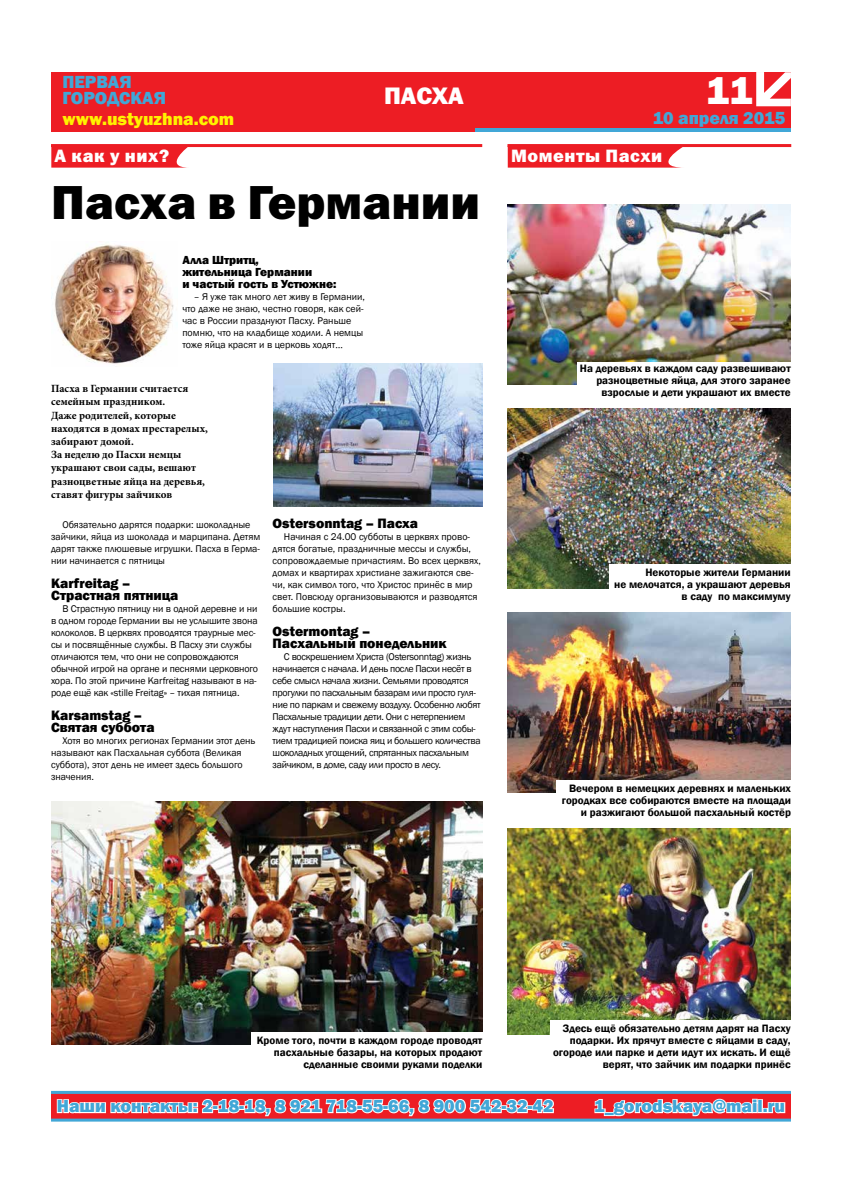
<style>
.page{position:relative;width:842px;height:1191px;background:#fff}
.page>*{position:absolute;margin:0;border:0;box-sizing:border-box;transform-origin:0 0}
.t1{font:48px "Franklin Gothic Heavy C";color:#000}
.t2{font:800 40px "Franklin Gothic";color:#fff}
.t3{font:24px "Franklin Gothic Heavy C";color:#fff}
.t4{font:800 18px/16px "Franklin Gothic";color:#41a7d7}
.t5{font:18px "Franklin Gothic Heavy C";letter-spacing:.03em;color:#fff}
.t6{font:800 18px "Franklin Gothic";color:#fff200}
.t7{font:800 14px/12px "Franklin Gothic";color:#000}
.t8{font:800 12px/12px "Franklin Gothic";color:#000}
.t9{font:600 11px/12px "Franklin Gothic";color:#000;text-align:right}
.t10{font:700 11px/13.2px "Minion Pro";color:#000}
.t11{font:10px/12px "Franklin Gothic";letter-spacing:-.01em;color:#000}
.t12{font:10px/12px "Franklin Gothic";letter-spacing:-.03em;color:#000}
</style>
<div class="page">
<div style="left:51px;top:72px;width:740px;height:60px;background:#ed1d24"></div>
<svg style="left:756px;top:72px;width:35px;height:34px"></svg>
<hr style="left:475px;top:128px;width:316px;height:3px;background:#41a7d7">
<div style="left:51px;top:1092px;width:740px;height:28px;background:linear-gradient(to right,#ed1d24,#ed1d24)"></div>
<svg style="left:56px;top:1096px;width:499px;height:22px"></svg>
<svg style="left:593px;top:1097px;width:193px;height:21px"></svg>
<hr style="left:51px;top:1090px;width:740px;height:3px;background:#41a7d7">
<hr style="left:51px;top:1118px;width:740px;height:3px;background:#41a7d7">
<hr style="left:507px;top:144px;width:284px;height:3px;background:#ed1d24">
<svg style="left:508px;top:147px;width:177px;height:21px;background:#ee2f36"></svg>
<hr style="left:51px;top:144px;width:431px;height:3px;background:#ed1d24">
<svg style="left:51px;top:147px;width:139px;height:21px;background:#ee3037"></svg>
<img style="left:51px;top:802px;width:431px;height:242px">
<img style="left:507px;top:408px;width:284px;height:180px">
<img style="left:507px;top:204px;width:284px;height:180px">
<img style="left:507px;top:828px;width:284px;height:206px">
<img style="left:507px;top:612px;width:284px;height:180px">
<img style="left:273px;top:363px;width:209px;height:143px">
<img style="left:51px;top:244px;width:123px;height:120px">
<div style="left:577px;top:362px;width:214px;height:44px;background:#fff"></div>
<div style="left:609px;top:564px;width:182px;height:43px;background:#fff"></div>
<div style="left:550px;top:1020px;width:241px;height:48px;background:#fff"></div>
<div style="left:557px;top:780px;width:234px;height:36px;background:#fff"></div>
<div style="left:251px;top:1032px;width:231px;height:42px;background:#fff"></div>
<h3 class="t4" style="left:62px;top:74px;width:105px">ПЕРВАЯ<br>ГОРОДСКАЯ</h3>
<h3 class="t6" style="left:62px;top:108px;width:173px">www.ustyuzhna.com</h3>
<h3 class="t4" style="left:653px;top:110px;width:134px">10 апреля 2015</h3>
<h3 class="t3" style="left:384px;top:82px;width:81px">ПАСХА</h3>
<h2 class="t2" style="left:706px;top:65px;width:48px">11</h2>
<h3 class="t5" style="left:55px;top:145px;width:116px">А как у них?</h3>
<h3 class="t5" style="left:511px;top:145px;width:153px">Моменты Пасхи</h3>
<h1 class="t1" style="left:51px;top:176px;width:430px">Пасха в Германии</h1>
<p class="t8" style="left:182px;top:254px;width:155px">Алла Штритц,<br>жительница Германии<br>и частый гость в Устюжне:</p>
<p class="t11" style="left:182px;top:291px;width:184px;text-indent:11px">– Я уже так много лет живу в Германии, что даже не знаю, честно говоря, как сей&shy;час в России празднуют Пасху. Раньше помню, что на кладбище ходили. А немцы тоже яйца красят и в церковь ходят…</p>
<p class="t10" style="left:51px;top:382px;width:158px">Пасха в Германии считается семейным праздником.<br>Даже родителей, которые находятся в домах престарелых, забирают домой.<br>За неделю до Пасхи немцы украшают свои сады, вешают разноцветные яйца на деревья, ставят фигуры зайчиков</p>
<p class="t11" style="left:51px;top:519px;width:211px;text-indent:11px">Обязательно дарятся подарки: шоколадные зайчики, яйца из шоколада и марципана. Детям дарят также плюшевые игрушки. Пасхa в Герма&shy;нии начинается с пятницы</p>
<h3 class="t7" style="left:51px;top:577px;width:129px">Karfreitag –<br>Страстная пятница</h3>
<p class="t11" style="left:51px;top:603px;width:209px;text-indent:11px">В Страстную пятницу ни в одной деревне и ни в одном городе Германии вы не услышите звона колоколов. В церквях проводятся траурные мес&shy;сы и посвящённые службы. В Пасху эти службы отличаются тем, что они не сопровождаются обычной игрой на органе и песнями церковного хора. По этой причине Karfreitag называют в на&shy;роде ещё как «stille Freitag» – тихая пятница.</p>
<h3 class="t7" style="left:51px;top:709px;width:105px">Karsamstag –<br>Святая суббота</h3>
<p class="t11" style="left:51px;top:735px;width:206px;text-indent:11px">Хотя во многих регионах Германии этот день называют как Пасхальная суббота (Великая суббота), этот день не имеет здесь большого значения.</p>
<h3 class="t7" style="left:273px;top:517px;width:147px">Ostersonntag – Пасха</h3>
<p class="t11" style="left:273px;top:531px;width:210px;text-indent:11px">Начиная с 24.00 субботы в церквях прово&shy;дятся богатые, праздничные мессы и службы, сопровождаемые причастиям. Во всех церквях, домах и квартирах христиане зажигаются све&shy;чи, как символ того, что Христос принёс в мир свет. Повсюду организовываются и разводятся большие костры.</p>
<h3 class="t7" style="left:273px;top:625px;width:175px">Ostermontag –<br>Пасхальный понедельник</h3>
<p class="t12" style="left:273px;top:651px;width:209px;text-indent:11px">С воскрешением Христа (Ostersonntag) жизнь начинается с начала. И день после Пасхи несёт в себе смысл начала жизни. Семьями проводятся прогулки по пасхальным базарам или просто гуля&shy;ние по паркам и свежему воздуху. Особенно любят Пасхальные традиции дети. Они с нетерпением ждут наступления Пасхи и связанной с этим собы&shy;тием традицией поиска яиц и большего количества шоколадных угощений, спрятанных пасхальным зайчиком, в доме, саду или просто в лесу.</p>
<p class="t9" style="left:580px;top:362px;width:212px">На деревьях в каждом саду развешивают разноцветные яйца, для этого заранее взрослые и дети украшают их вместе</p>
<p class="t9" style="left:614px;top:566px;width:178px">Некоторые жители Германии<br>не мелочатся, а украшают деревья в саду по максимуму</p>
<p class="t9" style="left:562px;top:782px;width:231px">Вечером в немецких деревнях и маленьких городках все собираются вместе на площади и разжигают большой пасхальный костёр</p>
<p class="t9" style="left:257px;top:1034px;width:227px">Кроме того, почти в каждом городе проводят пасхальные базары, на которых продают сделанные своими руками поделки</p>
<p class="t9" style="left:553px;top:1022px;width:239px">Здесь ещё обязательно детям дарят на Пасху подарки. Их прячут вместе с яйцами в саду, огороде или парке и дети идут их искать. И ещё верят, что зайчик им подарки принёс</p>
<h3 class="t4" style="left:57px;top:1098px;width:498px">Наши контакты: 2-18-18, 8 921 718-55-66, 8 900 542-32-42</h3>
<h3 class="t4" style="left:594px;top:1098px;width:192px">1_gorodskaya@mail.ru</h3>
</div>
